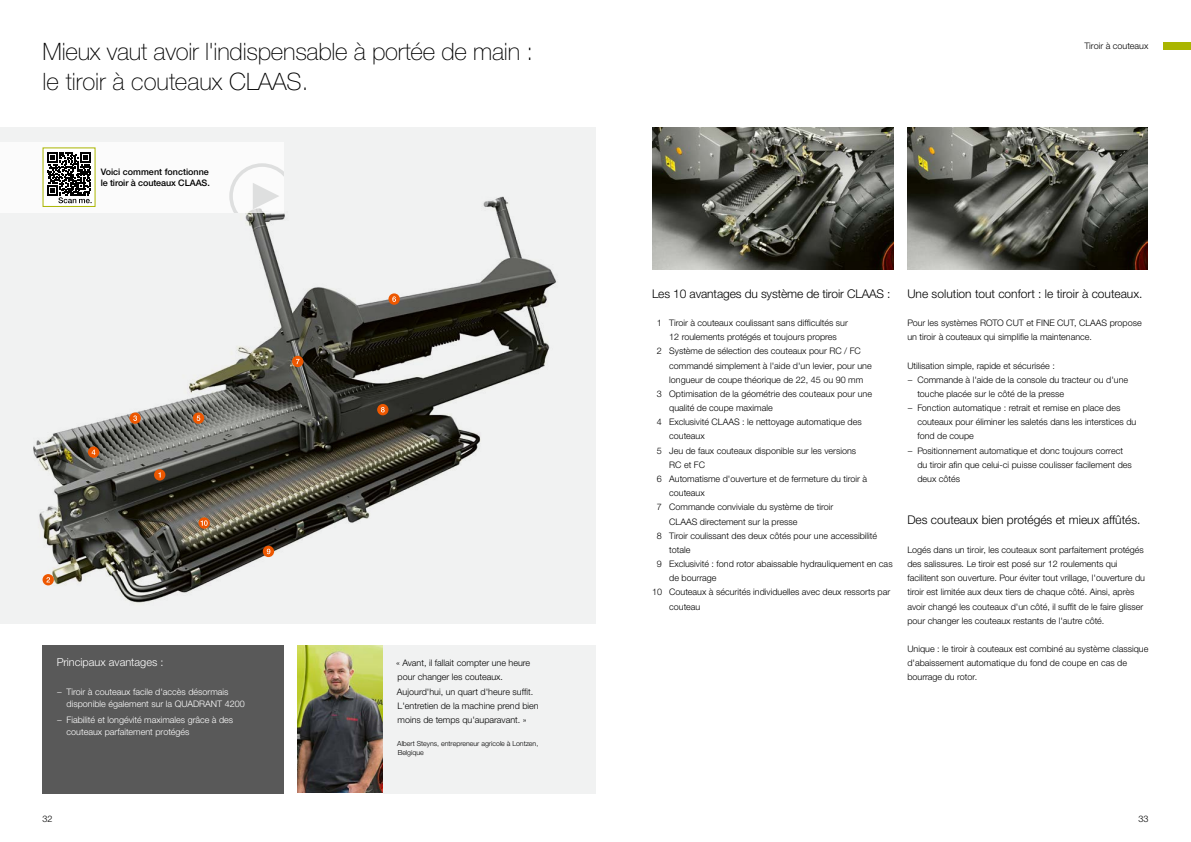
<style>
.page{position:relative;width:1191px;height:842px;background:#fff}
.page>*{position:absolute;margin:0;border:0;box-sizing:border-box;transform-origin:0 0}
.t1{font:100 24px/30px "CLAAS Helvetica Neue";letter-spacing:-.01em;color:#000}
.t2{font:300 12px "CLAAS Helvetica Neue";color:#000}
.t3{font:300 11px "CLAAS Helvetica Neue";color:#fff}
.t4{font:300 9px/14.2px "CLAAS Helvetica Neue";color:#000}
.t5{font:300 9px/12.4px "CLAAS Helvetica Neue";color:#fff}
.t6{font:500 9px/11px "CLAAS Helvetica Neue";letter-spacing:-.005em;color:#000}
.t7{font:300 7px/9px "CLAAS Helvetica Neue";color:#000}
</style>
<div class="page">
<div style="left:1162px;top:43px;width:29px;height:7px;background:#aab500"></div>
<div style="left:0;top:128px;width:595px;height:496px;background:#f1f2f2"></div>
<img style="left:33px;top:196px;width:524px;height:407px">
<img style="left:907px;top:128px;width:240px;height:141px">
<img style="left:652px;top:128px;width:241px;height:141px">
<div style="left:43px;top:574px;width:11px;height:11px;background:#ed5700;border-radius:50%"></div>
<svg style="left:46px;top:577px;width:4px;height:5px"></svg>
<svg style="left:129px;top:412px;width:12px;height:12px"></svg>
<svg style="left:133px;top:415px;width:4px;height:6px"></svg>
<svg style="left:88px;top:446px;width:11px;height:12px"></svg>
<svg style="left:92px;top:450px;width:3px;height:5px"></svg>
<div style="left:0;top:142px;width:283px;height:71px;background:#fff"></div>
<div style="left:43px;top:148px;width:52px;height:58px;background:linear-gradient(to right,#fff,#fff)"></div>
<div style="left:43px;top:148px;width:52px;height:54px;background:#fff"></div>
<svg style="left:48px;top:153px;width:44px;height:50px"></svg>
<svg style="left:193px;top:412px;width:11px;height:12px"></svg>
<svg style="left:197px;top:416px;width:3px;height:5px"></svg>
<svg style="left:388px;top:293px;width:12px;height:12px"></svg>
<svg style="left:392px;top:296px;width:4px;height:6px"></svg>
<svg style="left:292px;top:356px;width:11px;height:11px"></svg>
<div style="left:377px;top:404px;width:11px;height:11px;background:#ed5700;border-radius:50%"></div>
<svg style="left:381px;top:407px;width:4px;height:5px"></svg>
<div style="left:263px;top:546px;width:11px;height:11px;background:#ed5700;border-radius:50%"></div>
<svg style="left:267px;top:549px;width:3px;height:5px"></svg>
<svg style="left:198px;top:517px;width:12px;height:12px"></svg>
<svg style="left:200px;top:520px;width:8px;height:6px"></svg>
<svg style="left:154px;top:469px;width:11px;height:11px"></svg>
<div style="left:383px;top:645px;width:212px;height:149px;background:#f1f2f2"></div>
<svg style="left:229px;top:163px;width:54px;height:50px"></svg>
<img style="left:298px;top:645px;width:85px;height:148px">
<div style="left:43px;top:645px;width:240px;height:149px;background:#595959"></div>
<h1 class="t1" style="left:43px;top:37px;width:492px">Mieux vaut avoir l'indispensable à portée de main : le tiroir à couteaux CLAAS.</h1>
<p class="t6" style="left:101px;top:166px;width:111px">Voici comment fonctionne le tiroir à couteaux CLAAS.</p>
<p class="t3" style="left:57px;top:655px;width:108px">Principaux avantages :</p>
<p class="t5" style="left:67px;top:685px;width:180px;text-indent:-10px">− Tiroir à couteaux facile d'accès désormais disponible également sur la QUADRANT 4200</p>
<p class="t5" style="left:67px;top:714px;width:168px;text-indent:-10px">− Fiabilité et longévité maximales grâce à des couteaux parfaitement protégés</p>
<p class="t4" style="left:396px;top:656px;width:144px">« Avant, il fallait compter une heure pour changer les couteaux.<br>Aujourd'hui, un quart d'heure suffit.<br>L'entretien de la machine prend bien moins de temps qu'auparavant. »</p>
<p class="t7" style="left:397px;top:739px;width:142px">Albert Steyns, entrepreneur agricole à Lontzen,<br>Belgique</p>
<p class="t4" style="left:1084px;top:39px;width:65px">Tiroir à couteaux</p>
<h2 class="t2" style="left:652px;top:286px;width:240px">Les 10 avantages du système de tiroir CLAAS :</h2>
<p class="t4" style="left:656px;top:316px;width:193px">1 Tiroir à couteaux coulissant sans difficultés sur</p>
<p class="t4" style="left:669px;top:330px;width:169px">12 roulements protégés et toujours propres</p>
<p class="t4" style="left:656px;top:344px;width:206px">2 Système de sélection des couteaux pour RC / FC</p>
<p class="t4" style="left:669px;top:358px;width:204px">commandé simplement à l'aide d'un levier, pour une</p>
<p class="t4" style="left:669px;top:373px;width:195px">longueur de coupe théorique de 22, 45 ou 90 mm</p>
<p class="t4" style="left:656px;top:387px;width:217px">3 Optimisation de la géométrie des couteaux pour une</p>
<p class="t4" style="left:669px;top:401px;width:105px">qualité de coupe maximale</p>
<p class="t4" style="left:656px;top:415px;width:206px">4 Exclusivité CLAAS : le nettoyage automatique des</p>
<p class="t4" style="left:669px;top:429px;width:37px">couteaux</p>
<p class="t4" style="left:656px;top:443px;width:201px">5 Jeu de faux couteaux disponible sur les versions</p>
<p class="t4" style="left:669px;top:458px;width:37px">RC et FC</p>
<p class="t4" style="left:656px;top:472px;width:212px">6 Automatisme d'ouverture et de fermeture du tiroir à</p>
<p class="t4" style="left:669px;top:486px;width:37px">couteaux</p>
<p class="t4" style="left:656px;top:500px;width:178px">7 Commande conviviale du système de tiroir</p>
<p class="t4" style="left:669px;top:514px;width:130px">CLAAS directement sur la presse</p>
<p class="t4" style="left:656px;top:528px;width:222px">8 Tiroir coulissant des deux côtés pour une accessibilité</p>
<p class="t4" style="left:669px;top:543px;width:23px">totale</p>
<p class="t4" style="left:656px;top:557px;width:237px">9 Exclusivité : fond rotor abaissable hydrauliquement en cas</p>
<p class="t4" style="left:669px;top:571px;width:49px">de bourrage</p>
<p class="t4" style="left:652px;top:585px;width:239px">10 Couteaux à sécurités individuelles avec deux ressorts par</p>
<p class="t4" style="left:669px;top:599px;width:33px">couteau</p>
<h2 class="t2" style="left:907px;top:286px;width:236px">Une solution tout confort : le tiroir à couteaux.</h2>
<p class="t4" style="left:907px;top:316px;width:236px">Pour les systèmes ROTO CUT et FINE CUT, CLAAS propose un tiroir à couteaux qui simplifie la maintenance.</p>
<p class="t4" style="left:907px;top:358px;width:149px">Utilisation simple, rapide et sécurisée :</p>
<p class="t4" style="left:907px;top:373px;width:222px">− Commande à l'aide de la console du tracteur ou d'une</p>
<p class="t4" style="left:917px;top:387px;width:148px">touche placée sur le côté de la presse</p>
<p class="t4" style="left:907px;top:401px;width:214px">− Fonction automatique : retrait et remise en place des</p>
<p class="t4" style="left:917px;top:415px;width:220px">couteaux pour éliminer les saletés dans les interstices du</p>
<p class="t4" style="left:917px;top:429px;width:58px">fond de coupe</p>
<p class="t4" style="left:907px;top:443px;width:217px">− Positionnement automatique et donc toujours correct</p>
<p class="t4" style="left:917px;top:458px;width:216px">du tiroir afin que celui-ci puisse coulisser facilement des</p>
<p class="t4" style="left:917px;top:472px;width:44px">deux côtés</p>
<h2 class="t2" style="left:907px;top:512px;width:234px">Des couteaux bien protégés et mieux affûtés.</h2>
<p class="t4" style="left:907px;top:543px;width:239px">Logés dans un tiroir, les couteaux sont parfaitement protégés des salissures. Le tiroir est posé sur 12 roulements qui facilitent son ouverture. Pour éviter tout vrillage, l'ouverture du tiroir est limitée aux deux tiers de chaque côté. Ainsi, après avoir changé les couteaux d'un côté, il suffit de le faire glisser pour changer les couteaux restants de l'autre côté.</p>
<p class="t4" style="left:907px;top:642px;width:242px">Unique : le tiroir à couteaux est combiné au système classique d'abaissement automatique du fond de coupe en cas de bourrage du rotor.</p>
<p class="t4" style="left:43px;top:812px;width:11px">32</p>
<p class="t4" style="left:1138px;top:812px;width:12px">33</p>
</div>
